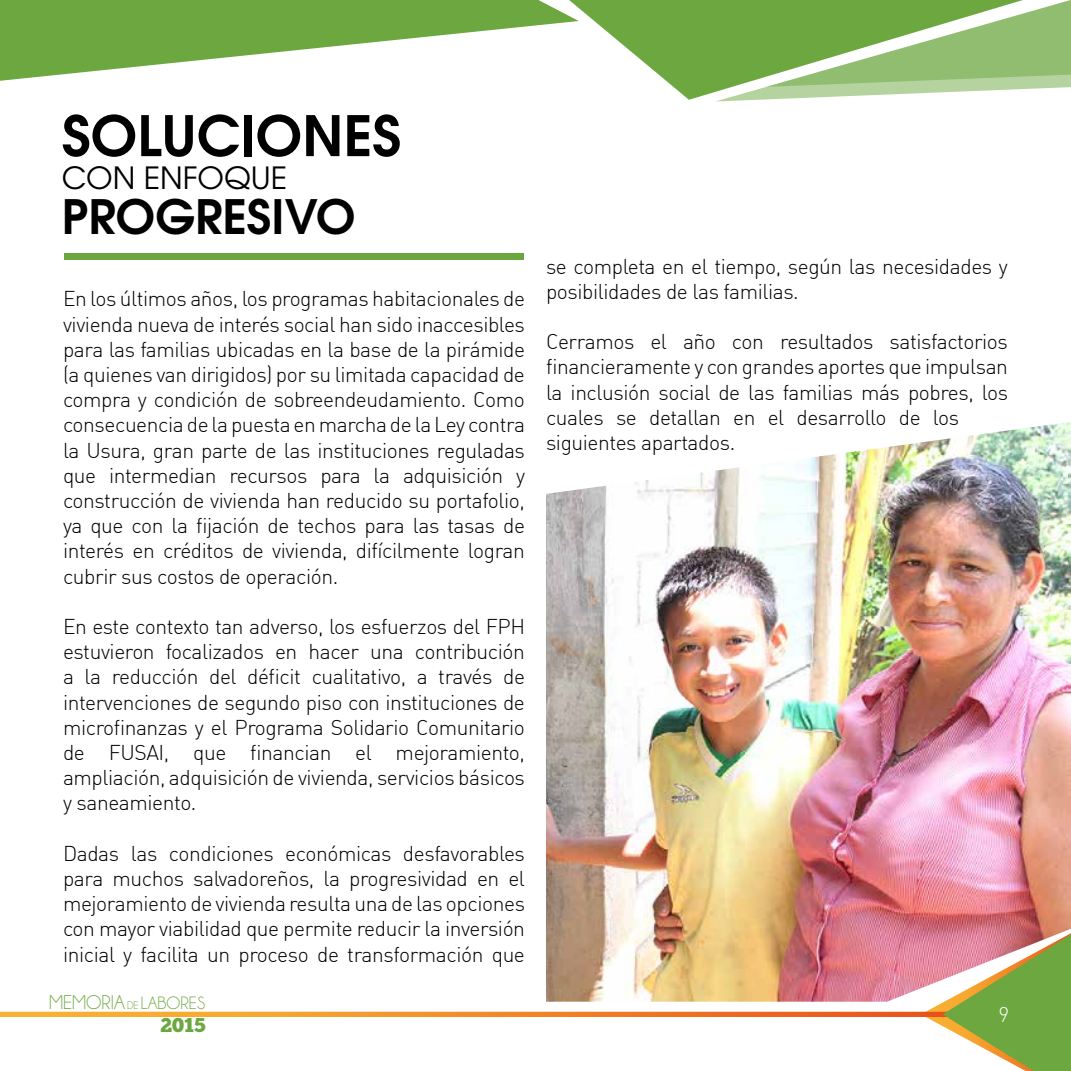
<style>
.page{position:relative;width:1071px;height:1071px;background:#fff}
.page>*{position:absolute;margin:0;border:0;box-sizing:border-box;transform-origin:0 0}
.t1{font:700 55.48px "Te X Gyre Adventor";color:#000}
.t2{font:700 47.25px "Te X Gyre Adventor";color:#000}
.t3{font:30.62px "Te X Gyre Adventor";color:#000}
.t4{font:21px/25.2px "DIN Light Alternate";letter-spacing:-.02em;color:#000;text-align:justify}
.t5{font:300 21px "DIN Pro";color:#fff}
.t6{font:19.95px "Champagne&Limousines";color:#6ca73f}
.t7{font:19.95px "Chunk Five";color:#6ca73f}
.s1{font-size:11.38px}
.s2{font-size:18.03px}
</style>
<div class="page">
<svg style="left:0;top:1012px;width:921px;height:5px;background:#f28a28"></svg>
<svg style="left:579px;top:0;width:136px;height:100px;fill:#6ca73f"></svg>
<svg style="left:715px;top:0;width:356px;height:101px"></svg>
<svg style="left:0;top:0;width:579px;height:81px;fill:#6ca73f"></svg>
<svg style="left:921px;top:1002px;width:150px;height:69px"></svg>
<img style="left:546px;top:422px;width:525px;height:580px">
<div style="left:65px;top:253px;width:459px;height:7px;background:#6ba73f"></div>
<h1 class="t1" style="left:62px;top:88px;width:341px">SOLUCIONES</h1>
<h3 class="t3" style="left:62px;top:154px;width:227px">CON ENFOQUE</h3>
<h2 class="t2" style="left:62px;top:176px;width:295px">PROGRESIVO</h2>
<p class="t4" style="left:63px;top:286px;width:464px">En los últimos años, los programas habitacionales de vivienda nueva de interés social han sido inaccesibles para las familias ubicadas en la base de la pirámide (a quienes van dirigidos) por su limitada capacidad de compra y condición de sobreendeudamiento. Como consecuencia de la puesta en marcha de la Ley contra la Usura, gran parte de las instituciones reguladas que intermedian recursos para la adquisición y construcción de vivienda han reducido su portafolio, ya que con la fijación de techos para las tasas de interés en créditos de vivienda, difícilmente logran cubrir sus costos de operación.</p>
<p class="t4" style="left:63px;top:614px;width:464px">En este contexto tan adverso, los esfuerzos del FPH estuvieron focalizados en hacer una contribución a la reducción del déficit cualitativo, a través de intervenciones de segundo piso con instituciones de microfinanzas y el Programa Solidario Comunitario de FUSAI, que financian el mejoramiento, ampliación, adquisición de vivienda, servicios básicos y saneamiento.</p>
<p class="t4" style="left:63px;top:841px;width:464px">Dadas las condiciones económicas desfavorables para muchos salvadoreños, la progresividad en el mejoramiento de vivienda resulta una de las opciones con mayor viabilidad que permite reducir la inversión inicial y facilita un proceso de transformación que</p>
<p class="t6" style="left:49px;top:993px;width:158px">MEMORIA <span class="s1">DE</span> <span class="s2">LABORES</span></p>
<p class="t7" style="left:160px;top:1013px;width:47px">2015</p>
<p class="t4" style="left:546px;top:253px;width:463px">se completa en el tiempo, según las necesidades y posibilidades de las familias.</p>
<p class="t4" style="left:546px;top:329px;width:464px;text-align:left">Cerramos el año con resultados satisfactorios financieramente y con grandes aportes que impulsan la inclusión social de las familias más pobres, los cuales se detallan en el desarrollo de los siguientes apartados.</p>
<p class="t5" style="left:998px;top:1000px;width:12px">9</p>
</div>
